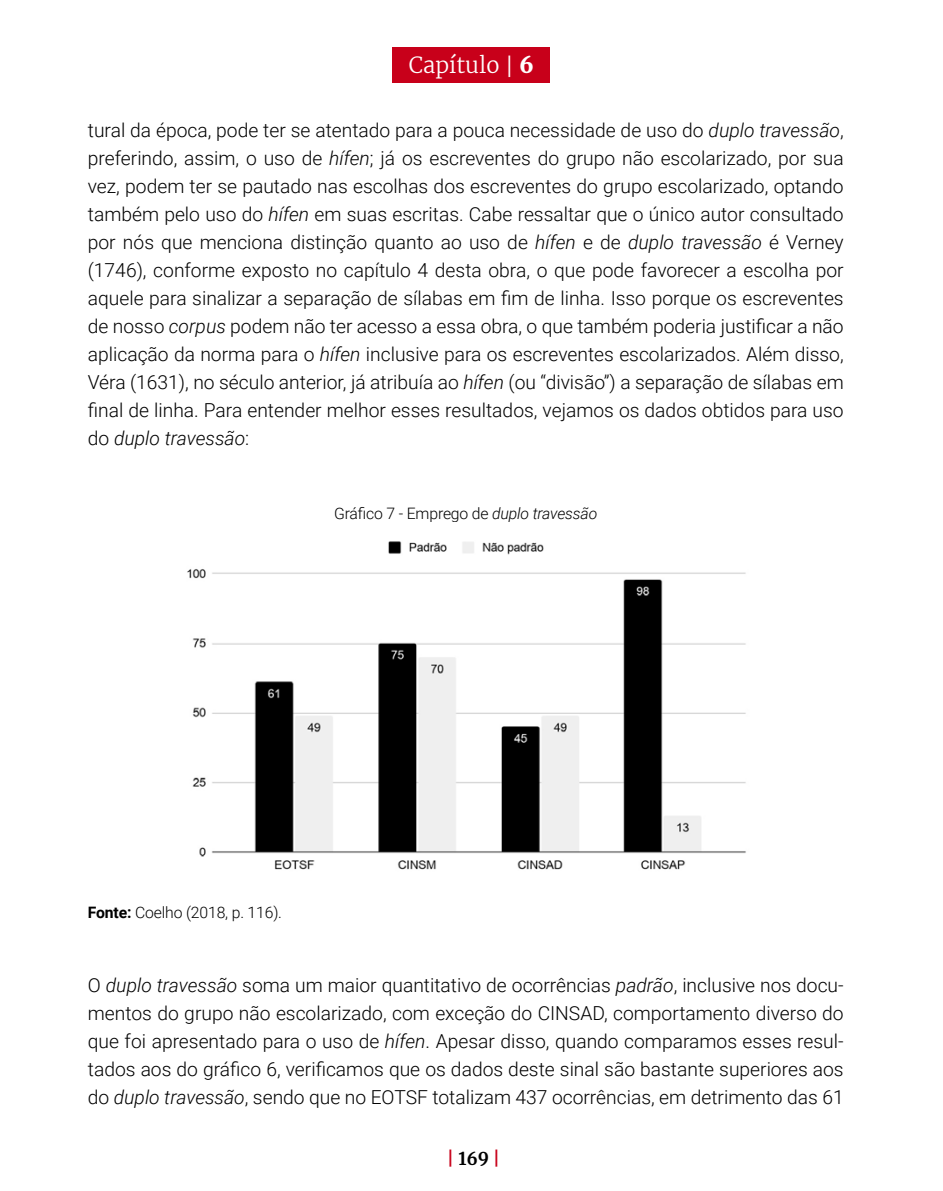
<style>
.page{position:relative;width:943px;height:1191px;background:#fff}
.page>*{position:absolute;margin:0;border:0;box-sizing:border-box;transform-origin:0 0}
.t1{font:700 22.05px "Merriweather";color:#fff}
.t2{font:300 22.05px "Merriweather";color:#fff}
.t3{font:300 19.25px/28px "Roboto";color:#000;text-align:justify}
.t4{font:700 17.5px "Merriweather";color:#000}
.t5{font:300 15.75px "Roboto";letter-spacing:-.01em;color:#000}
.s1{font-weight:300}
.s2{font-weight:900}
.s3{font-style:italic}
.s4{font-weight:700}
.s5{color:#c8001a}
</style>
<div class="page">
<img style="left:187px;top:541px;width:559px;height:329px">
<div style="left:393px;top:47px;width:157px;height:35px;background:#c8001a"></div>
<p class="t1" style="left:417px;top:50px;width:118px">Capítulo 1<span class="s1">|</span> <span class="s2">6</span></p>
<p class="t2" style="left:409px;top:50px;width:92px">Capítulo</p>
<p class="t3" style="left:88px;top:116px;width:757px">tural da época, pode ter se atentado para a pouca necessidade de uso do <span class="s3">duplo travessão</span>, preferindo, assim, o uso de <span class="s3">hífen</span>; já os escreventes do grupo não escolarizado, por sua vez, podem ter se pautado nas escolhas dos escreventes do grupo escolarizado, optando também pelo uso do <span class="s3">hífen</span> em suas escritas. Cabe ressaltar que o único autor consultado por nós que menciona distinção quanto ao uso de <span class="s3">hífen</span> e de <span class="s3">duplo travessão</span> é Verney (1746), conforme exposto no capítulo 4 desta obra, o que pode favorecer a escolha por aquele para sinalizar a separação de sílabas em fim de linha. Isso porque os escreventes de nosso <span class="s3">corpus</span> podem não ter acesso a essa obra, o que também poderia justificar a não aplicação da norma para o <span class="s3">hífen</span> inclusive para os escreventes escolarizados. Além disso, Véra (1631), no século anterior, já atribuía ao <span class="s3">hífen</span> (ou “divisão”) a separação de sílabas em final de linha. Para entender melhor esses resultados, vejamos os dados obtidos para uso do <span class="s3">duplo travessão</span>:</p>
<p class="t5" style="left:334px;top:502px;width:265px">Gráfico 7 - Emprego de <span class="s3">duplo travessão</span></p>
<p class="t5" style="left:88px;top:901px;width:196px"><span class="s4">Fonte:</span> Coelho (2018, p. 116).</p>
<p class="t3" style="left:88px;top:970px;width:757px">O <span class="s3">duplo travessão</span> soma um maior quantitativo de ocorrências <span class="s3">padrão</span>, inclusive nos docu&shy;mentos do grupo não escolarizado, com exceção do CINSAD, comportamento diverso do que foi apresentado para o uso de <span class="s3">hífen</span>. Apesar disso, quando comparamos esses resul&shy;tados aos do gráfico 6, verificamos que os dados deste sinal são bastante superiores aos do <span class="s3">duplo travessão</span>, sendo que no EOTSF totalizam 437 ocorrências, em detrimento das 61</p>
<p class="t4" style="left:447px;top:1146px;width:55px"><span class="s5">|</span> 169 <span class="s5">|</span></p>
</div>
